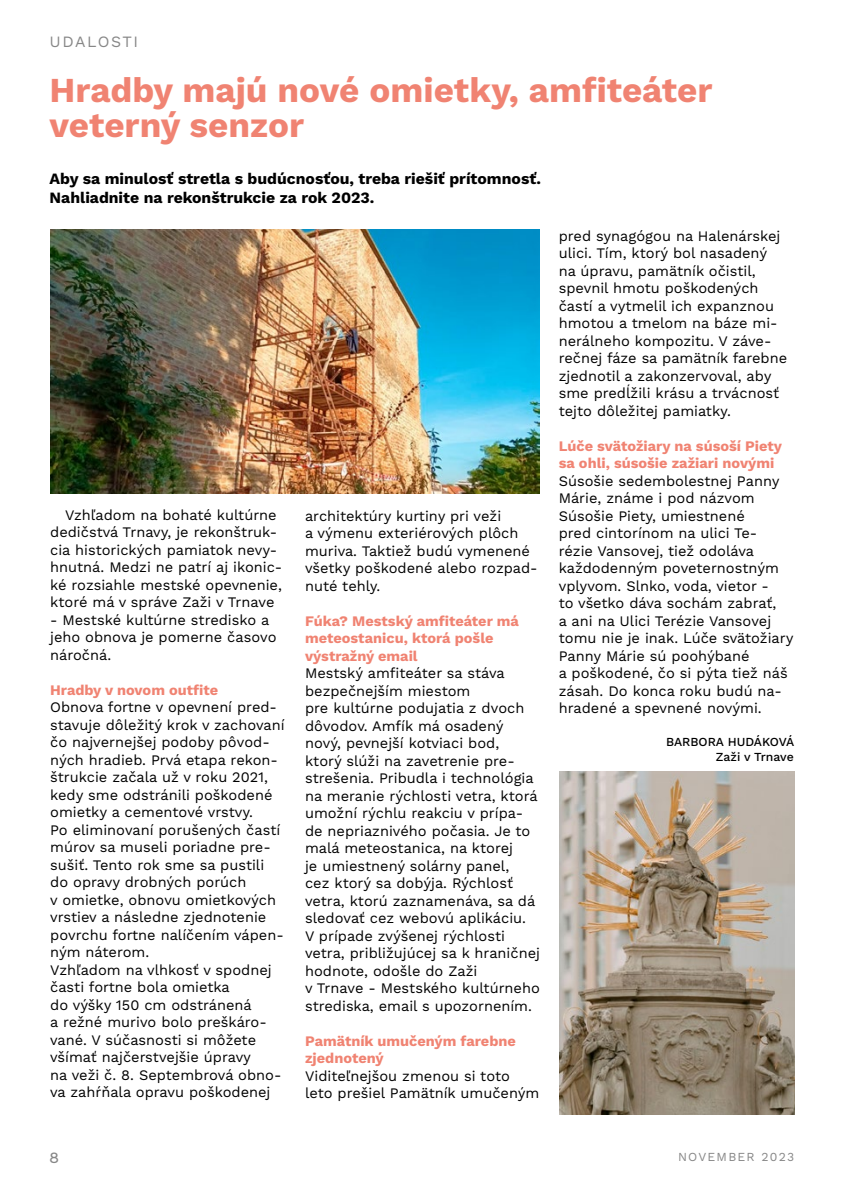
<style>
.page{position:relative;width:844px;height:1191px;background:#fff}
.page>*{position:absolute;margin:0;border:0;box-sizing:border-box;transform-origin:0 0}
.t1{font:700 35px/35px "Work Sans";color:#f08372}
.t2{font:700 15.75px/18.7px "Work Sans";color:#000}
.t3{font:15.75px "Work Sans";letter-spacing:.1em;color:#878787}
.t4{font:15.75px "Basic Sans";color:#878787}
.t5{font:14.53px/17.5px "Work Sans";color:#000}
.t6{font:700 14.53px/17.5px "Work Sans";color:#f08372}
.t7{font:500 12.25px/14.7px "Work Sans";color:#000;text-align:right}
.t8{font:12.25px "Work Sans";letter-spacing:.1em;color:#878787}
</style>
<div class="page">
<img style="left:50px;top:229px;width:489px;height:265px">
<img style="left:559px;top:771px;width:235px;height:343px">
<p class="t3" style="left:50px;top:32px;width:90px">UDALOSTI</p>
<h1 class="t1" style="left:50px;top:71px;width:664px">Hradby majú nové omietky, amfiteáter veterný senzor</h1>
<p class="t2" style="left:50px;top:169px;width:492px">Aby sa minulosť stretla s budúcnosťou, treba riešiť prítomnosť.<br>Nahliadnite na rekonštrukcie za rok 2023.</p>
<p class="t5" style="left:50px;top:506px;width:233px;text-indent:15px">Vzhľadom na bohaté kultúrne dedičstvá Trnavy, je rekonštruk&shy;cia historických pamiatok nevy&shy;hnutná. Medzi ne patrí aj ikonic&shy;ké rozsiahle mestské opevnenie, ktoré má v správe Zaži v Trnave</p>
<p class="t5" style="left:50px;top:611px;width:228px">- Mestské kultúrne stredisko a jeho obnova je pomerne časovo náročná.</p>
<p class="t6" style="left:50px;top:680px;width:169px">Hradby v novom outfite</p>
<p class="t5" style="left:50px;top:699px;width:236px">Obnova fortne v opevnení pred&shy;stavuje dôležitý krok v zachovaní čo najvernejšej podoby pôvod&shy;ných hradieb. Prvá etapa rekon&shy;štrukcie začala už v roku 2021, kedy sme odstránili poškodené omietky a cementové vrstvy.<br>Po eliminovaní porušených častí múrov sa museli poriadne pre&shy;sušiť. Tento rok sme sa pustili do opravy drobných porúch<br>v omietke, obnovu omietkových vrstiev a následne zjednotenie povrchu fortne nalíčením vápen&shy;ným náterom.<br>Vzhľadom na vlhkosť v spodnej časti fortne bola omietka<br>do výšky 150 cm odstránená<br>a režné murivo bolo preškáro&shy;vané. V súčasnosti si môžete všímať najčerstvejšie úpravy<br>na veži č. 8. Septembrová obno&shy;va zahŕňala opravu poškodenej</p>
<p class="t5" style="left:305px;top:507px;width:234px">architektúry kurtiny pri veži<br>a výmenu exteriérových plôch muriva. Taktiež budú vymenené všetky poškodené alebo rozpad&shy;nuté tehly.</p>
<p class="t6" style="left:305px;top:611px;width:215px">Fúka? Mestský amfiteáter má meteostanicu, ktorá pošle výstražný email</p>
<p class="t5" style="left:305px;top:665px;width:236px">Mestský amfiteáter sa stáva bezpečnejším miestom<br>pre kultúrne podujatia z dvoch dôvodov. Amfík má osadený nový, pevnejší kotviaci bod,<br>ktorý slúži na zavetrenie pre&shy;strešenia. Pribudla i technológia na meranie rýchlosti vetra, ktorá umožní rýchlu reakciu v prípa&shy;de nepriaznivého počasia. Je to malá meteostanica, na ktorej<br>je umiestnený solárny panel,<br>cez ktorý sa dobýja. Rýchlosť vetra, ktorú zaznamenáva, sa dá sledovať cez webovú aplikáciu.<br>V prípade zvýšenej rýchlosti vetra, približujúcej sa k hraničnej hodnote, odošle do Zaži<br>v Trnave - Mestského kultúrneho strediska, email s upozornením.</p>
<p class="t6" style="left:305px;top:1031px;width:212px">Pamätník umučeným farebne zjednotený</p>
<p class="t5" style="left:305px;top:1067px;width:236px">Viditeľnejšou zmenou si toto leto prešiel Pamätník umučeným</p>
<p class="t5" style="left:558px;top:227px;width:230px">pred synagógou na Halenárskej ulici. Tím, ktorý bol nasadený na úpravu, pamätník očistil, spevnil hmotu poškodených častí a vytmelil ich expanznou hmotou a tmelom na báze mi&shy;nerálneho kompozitu. V záve&shy;rečnej fáze sa pamätník farebne zjednotil a zakonzervoval, aby sme predĺžili krásu a trvácnosť tejto dôležitej pamiatky.</p>
<p class="t6" style="left:558px;top:436px;width:225px">Lúče svätožiary na súsoší Piety sa ohli, súsošie zažiari novými</p>
<p class="t5" style="left:558px;top:472px;width:236px">Súsošie sedembolestnej Panny<br>Márie, známe i pod názvom<br>Súsošie Piety, umiestnené<br>pred cintorínom na ulici Te&shy;rézie Vansovej, tiež odoláva každodenným poveternostným vplyvom. Slnko, voda, vietor -<br>to všetko dáva sochám zabrať,<br>a ani na Ulici Terézie Vansovej tomu nie je inak. Lúče svätožiary<br>Panny Márie sú poohýbané<br>a poškodené, čo si pýta tiež náš zásah. Do konca roku budú na&shy;hradené a spevnené novými.</p>
<p class="t7" style="left:666px;top:734px;width:129px">BARBORA HUDÁKOVÁ<br>Zaži v Trnave</p>
<p class="t4" style="left:50px;top:1148px;width:11px">8</p>
<p class="t8" style="left:677px;top:1149px;width:118px">NOVEMBER 2023</p>
</div>
